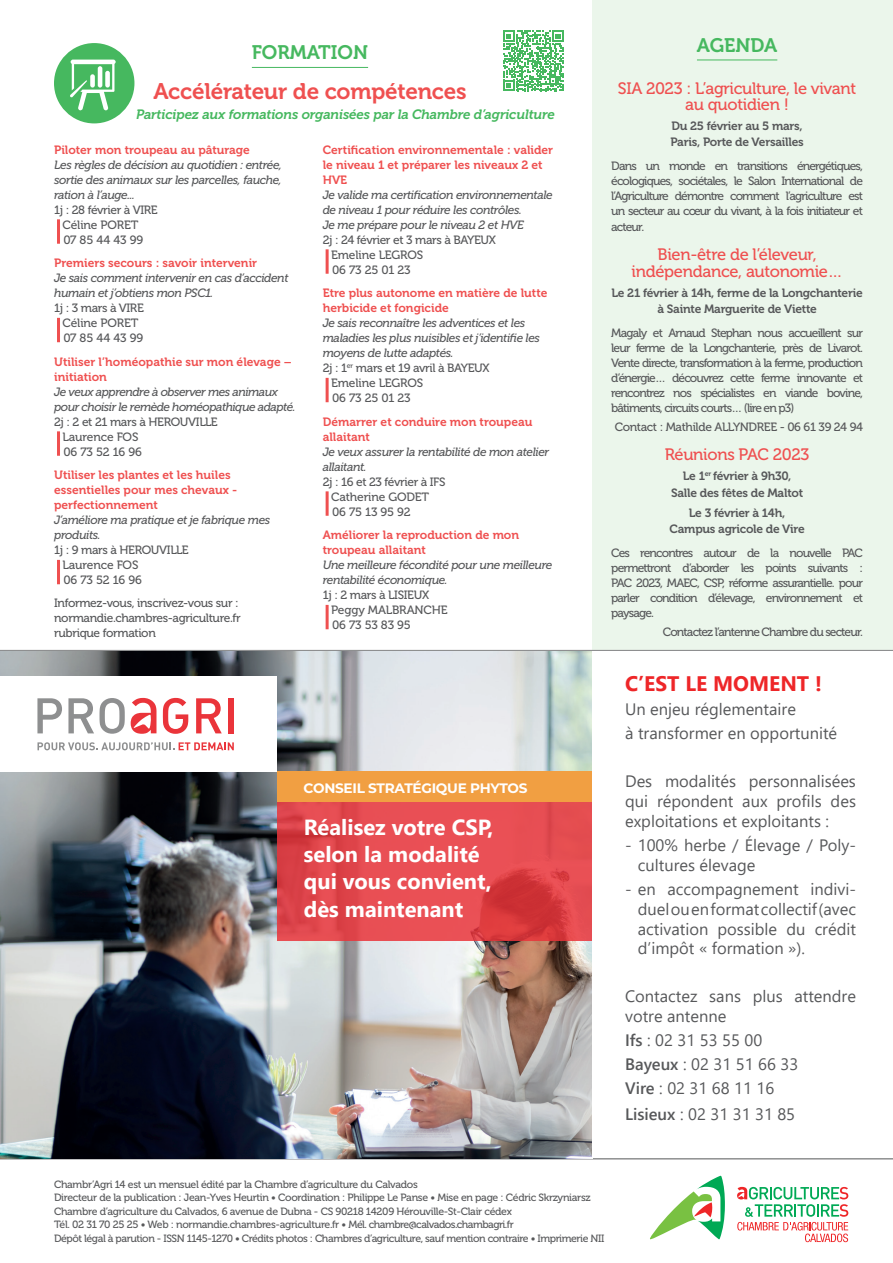
<style>
.page{position:relative;width:893px;height:1263px;background:#fff}
.page>*{position:absolute;margin:0;border:0;box-sizing:border-box;transform-origin:0 0}
.t1{font:22.5px "Museo 700";letter-spacing:-.01em;color:#ef5050}
.t2{font:700 21.9px/27.3px "Segoe UI";color:#fff}
.t3{font:700 21px "Segoe UI";color:#ee2628}
.t4{font:19.5px "Museo 700";color:#46b85f}
.t5{font:16.5px/19.8px "Segoe UI";color:#57585a}
.t6{font:16.5px/16.2px "Museo 500";letter-spacing:-.02em;color:#ef5050;text-align:center}
.t7{font:700 13.65px "Montserrat";letter-spacing:-.02em;color:#fff}
.t8{font:italic 13.5px "Museo 700";letter-spacing:-.01em;color:#46b85f}
.t9{font:12px/15px "Museo 500";letter-spacing:-.03em;color:#57585a}
.t10{font:italic 12px/15px "Museo 500";letter-spacing:-.03em;color:#57585a}
.t11{font:12px/15px "Museo 700";color:#ef5050}
.t12{font:12px/16.2px "Museo 700";letter-spacing:-.02em;color:#57585a;text-align:center}
.t13{font:12px/15px "Museo 500";letter-spacing:-.01em;color:#57585a}
.t14{font:12px "Museo 500";letter-spacing:-.07em;color:#57585a}
.t15{font:10.5px/13.5px "Museo 500";letter-spacing:-.03em;color:#57585a}
.s1{font-weight:600}
</style>
<div class="page">
<div style="left:592px;top:0;width:301px;height:1159px;background:#ebf6eb"></div>
<svg style="left:737px;top:1187px;width:111px;height:55px"></svg>
<svg style="left:650px;top:1176px;width:75px;height:63px"></svg>
<hr style="left:0;top:1158px;width:893px;height:1px;background:#8e8f90">
<hr style="left:697px;top:60px;width:80px;height:1px;background:#46b85f">
<hr style="left:326px;top:249px;width:3px;height:25px;background:#ef5050">
<hr style="left:326px;top:378px;width:3px;height:24px;background:#ef5050">
<hr style="left:326px;top:491px;width:3px;height:25px;background:#ef5050">
<hr style="left:326px;top:605px;width:3px;height:24px;background:#ef5050">
<hr style="left:252px;top:67px;width:116px;height:1px;background:#46b85f">
<div style="left:54px;top:43px;width:80px;height:80px;background:#46b85f;border-radius:50%"></div>
<svg style="left:70px;top:60px;width:46px;height:51px"></svg>
<hr style="left:57px;top:219px;width:3px;height:25px;background:#ef5050">
<hr style="left:57px;top:318px;width:3px;height:24px;background:#ef5050">
<hr style="left:57px;top:431px;width:3px;height:25px;background:#ef5050">
<hr style="left:57px;top:560px;width:3px;height:24px;background:#ef5050">
<hr style="left:0;top:650px;width:893px;height:1px;background:#8e8f90">
<svg style="left:503px;top:30px;width:61px;height:61px"></svg>
<img style="left:0;top:651px;width:592px;height:507px">
<svg style="left:277px;top:802px;width:314px;height:139px;background:#e2484e"></svg>
<div style="left:277px;top:772px;width:314px;height:30px;background:#f19f42"></div>
<div style="left:0;top:676px;width:277px;height:96px;background:#fff"></div>
<svg style="left:163px;top:698px;width:25px;height:36px"></svg>
<svg style="left:37px;top:742px;width:197px;height:8px"></svg>
<svg style="left:37px;top:698px;width:25px;height:35px"></svg>
<svg style="left:68px;top:698px;width:26px;height:35px"></svg>
<svg style="left:100px;top:698px;width:25px;height:36px"></svg>
<svg style="left:196px;top:698px;width:26px;height:35px"></svg>
<div style="left:228px;top:698px;width:6px;height:35px;background:#ea343a"></div>
<svg style="left:131px;top:698px;width:25px;height:36px"></svg>
<div style="left:592px;top:651px;width:301px;height:507px;background:#fff"></div>
<h3 class="t4" style="left:252px;top:42px;width:118px">FORMATION</h3>
<h1 class="t1" style="left:153px;top:78px;width:315px">Accélérateur de compétences</h1>
<p class="t8" style="left:136px;top:106px;width:420px">Participez aux formations organisées par la Chambre d’agriculture</p>
<p class="t11" style="left:323px;top:142px;width:232px">Certification environnementale : valider le niveau 1 et préparer les niveaux 2 et<br>HVE</p>
<p class="t10" style="left:323px;top:187px;width:231px">Je valide ma certification environnementale de niveau 1 pour réduire les contrôles.<br>Je me prépare pour le niveau 2 et HVE</p>
<p class="t9" style="left:331px;top:232px;width:166px;text-indent:-8px">2j : 24 février et 3 mars à BAYEUX<br>Emeline LEGROS<br>06 73 25 01 23</p>
<p class="t11" style="left:323px;top:286px;width:226px">Etre plus autonome en matière de lutte herbicide et fongicide</p>
<p class="t10" style="left:323px;top:316px;width:204px">Je sais reconnaître les adventices et les</p>
<p class="t10" style="left:323px;top:331px;width:219px">maladies les plus nuisibles et j’identifie les</p>
<p class="t10" style="left:323px;top:346px;width:132px">moyens de lutte adaptés.</p>
<p class="t9" style="left:323px;top:361px;width:168px">2j : 1<sup>er</sup> mars et 19 avril à BAYEUX</p>
<p class="t13" style="left:331px;top:376px;width:94px">Emeline LEGROS</p>
<p class="t9" style="left:332px;top:391px;width:80px">06 73 25 01 23</p>
<p class="t11" style="left:323px;top:414px;width:211px">Démarrer et conduire mon troupeau allaitant</p>
<p class="t10" style="left:323px;top:444px;width:228px">Je veux assurer la rentabilité de mon atelier allaitant.</p>
<p class="t9" style="left:331px;top:474px;width:116px;text-indent:-8px">2j : 16 et 23 février à IFS<br>Catherine GODET<br>06 75 13 95 92</p>
<p class="t11" style="left:323px;top:528px;width:198px">Améliorer la reproduction de mon troupeau allaitant</p>
<p class="t10" style="left:323px;top:558px;width:231px">Une meilleure fécondité pour une meilleure rentabilité économique.</p>
<p class="t13" style="left:331px;top:588px;width:118px;text-indent:-8px">1j : 2 mars à LISIEUX<br>Peggy MALBRANCHE<br>06 73 53 83 95</p>
<p class="t11" style="left:54px;top:142px;width:197px">Piloter mon troupeau au pâturage</p>
<p class="t10" style="left:54px;top:157px;width:229px;text-align:justify">Les règles de décision au quotidien : entrée, sortie des animaux sur les parcelles, fauche, ration à l’auge...</p>
<p class="t9" style="left:63px;top:202px;width:97px;text-indent:-8px">1j : 28 février à VIRE<br>Céline PORET<br>07 85 44 43 99</p>
<p class="t11" style="left:54px;top:256px;width:205px">Premiers secours : savoir intervenir</p>
<p class="t10" style="left:54px;top:271px;width:236px">Je sais comment intervenir en cas d’accident humain et j’obtiens mon PSC1.</p>
<p class="t13" style="left:63px;top:301px;width:83px;text-indent:-8px">1j : 3 mars à VIRE<br>Céline PORET<br>07 85 44 43 99</p>
<p class="t11" style="left:54px;top:354px;width:239px">Utiliser l’homéopathie sur mon élevage – initiation</p>
<p class="t10" style="left:54px;top:384px;width:243px">Je veux apprendre à observer mes animaux pour choisir le remède homéopathique adapté.</p>
<p class="t9" style="left:63px;top:414px;width:157px;text-indent:-8px">2j : 2 et 21 mars à HEROUVILLE<br>Laurence FOS<br>06 73 52 16 96</p>
<p class="t11" style="left:54px;top:468px;width:185px">Utiliser les plantes et les huiles essentielles pour mes chevaux - perfectionnement</p>
<p class="t10" style="left:54px;top:513px;width:218px">J’améliore ma pratique et je fabrique mes produits.</p>
<p class="t9" style="left:63px;top:543px;width:128px;text-indent:-8px">1j : 9 mars à HEROUVILLE<br>Laurence FOS<br>06 73 52 16 96</p>
<p class="t9" style="left:54px;top:595px;width:188px">Informez-vous, inscrivez-vous sur : normandie.chambres-agriculture.fr rubrique formation</p>
<p class="t7" style="left:304px;top:779px;width:225px">CONSEIL STRATÉGIQUE PHYTOS</p>
<h2 class="t2" style="left:304px;top:811px;width:191px">Réalisez votre CSP, selon la modalité qui vous convient, dès maintenant</h2>
<h3 class="t4" style="left:697px;top:34px;width:82px">AGENDA</h3>
<h3 class="t6" style="left:618px;top:80px;width:240px">SIA 2023 : L’agriculture, le vivant au quotidien !</h3>
<p class="t12" style="left:670px;top:118px;width:135px;text-align:left">Du 25 février au 5 mars,<br>Paris, Porte de Versailles</p>
<p class="t9" style="left:611px;top:158px;width:253px;text-align:justify">Dans un monde en transitions énergétiques, écologiques, sociétales, le Salon International de l’Agriculture démontre comment l’agriculture est un secteur au cœur du vivant, à la fois initiateur et</p>
<p class="t9" style="left:611px;top:220px;width:34px">acteur.</p>
<h3 class="t6" style="left:632px;top:247px;width:212px">Bien-être de l’éleveur, indépendance, autonomie…</h3>
<p class="t12" style="left:611px;top:285px;width:253px">Le 21 février à 14h, ferme de la Longchanterie à Sainte Marguerite de Viette</p>
<p class="t9" style="left:611px;top:325px;width:253px;text-align:justify">Magaly et Arnaud Stephan nous accueillent sur leur ferme de la Longchanterie, près de Livarot.<br>Vente directe, transformation à la ferme, production d’énergie… découvrez cette ferme innovante et rencontrez nos spécialistes en viande bovine, bâtiments, circuits courts… (lire en p3)</p>
<p class="t9" style="left:615px;top:420px;width:250px">Contact : Mathilde ALLYNDREE - 06 61 39 24 94</p>
<h3 class="t6" style="left:665px;top:446px;width:146px">Réunions PAC 2023</h3>
<p class="t12" style="left:671px;top:468px;width:133px">Le 1<sup>er</sup> février à 9h30,<br>Salle des fêtes de Maltot</p>
<p class="t12" style="left:669px;top:505px;width:137px">Le 3 février à 14h,<br>Campus agricole de Vire</p>
<p class="t9" style="left:611px;top:545px;width:253px;text-align:justify">Ces rencontres autour de la nouvelle PAC permettront d’aborder les points suivants :<br>PAC 2023, MAEC, CSP, réforme assurantielle. pour parler condition d’élevage, environnement et paysage.</p>
<p class="t14" style="left:663px;top:625px;width:202px">Contactez l’antenne Chambre du secteur.</p>
<h3 class="t3" style="left:625px;top:664px;width:198px">C’EST LE MOMENT !</h3>
<h3 class="t5" style="left:625px;top:696px;width:214px;line-height:24px">Un enjeu réglementaire<br>à transformer en opportunité</h3>
<h3 class="t5" style="left:625px;top:770px;width:232px;text-align:justify">Des modalités personnalisées qui répondent aux profils des exploitations et exploitants :</h3>
<h3 class="t5" style="left:638px;top:834px;width:220px;text-indent:-13px">- 100% herbe / Élevage / Poly&shy;cultures élevage</h3>
<h3 class="t5" style="left:638px;top:878px;width:220px;text-align:justify;text-indent:-13px">- en accompagnement indivi&shy;duel ou en format collectif (avec activation possible du crédit d’impôt « formation »).</h3>
<h3 class="t5" style="left:625px;top:985px;width:232px">Contactez sans plus attendre votre antenne</h3>
<h3 class="t5" style="left:625px;top:1027px;width:175px;line-height:24px"><span class="s1">Ifs</span> : 02 31 53 55 00<br><span class="s1">Bayeux</span> : 02 31 51 66 33<br><span class="s1">Vire</span> : 02 31 68 11 16</h3>
<h3 class="t5" style="left:625px;top:1103px;width:172px"><span class="s1">Lisieux</span> : 02 31 31 31 85</h3>
<p class="t15" style="left:54px;top:1177px;width:552px">Chambr’Agri 14 est un mensuel édité par la Chambre d’agriculture du Calvados<br>Directeur de la publication : Jean-Yves Heurtin • Coordination : Philippe Le Panse • Mise en page : Cédric Skrzyniarsz Chambre d’agriculture du Calvados, 6 avenue de Dubna - CS 90218 14209 Hérouville-St-Clair cédex<br>Tél. 02 31 70 25 25 • Web : normandie.chambres-agriculture.fr • Mél. chambre@calvados.chambagri.fr<br>Dépôt légal à parution - ISSN 1145-1270 • Crédits photos : Chambres d’agriculture, sauf mention contraire • Imprimerie NII</p>
</div>
